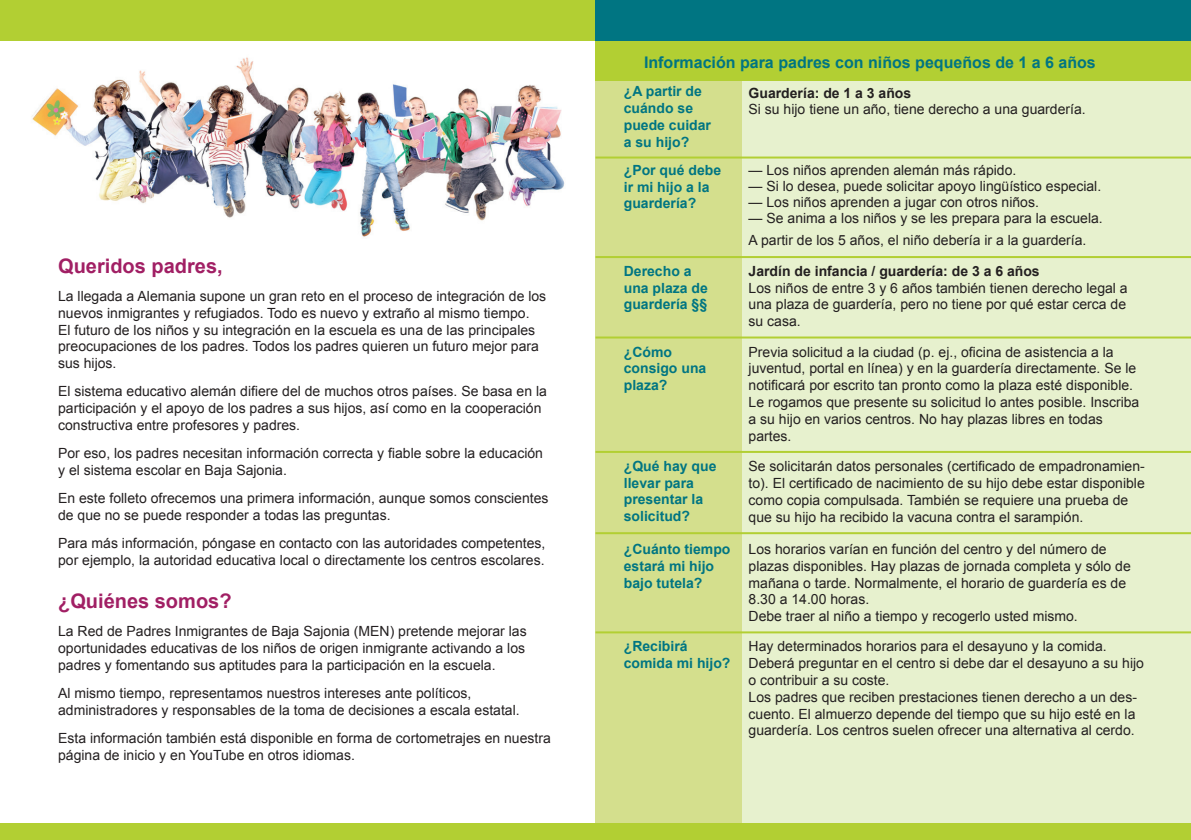
<style>
.page{position:relative;width:1191px;height:840px;background:#fff}
.page>*{position:absolute;margin:0;border:0;box-sizing:border-box;transform-origin:0 0}
.t1{font:700 20px "Arial";color:#a11f64}
.t2{font:700 16px "Arial";color:#007582}
.t3{font:14px/16.8px "Arial";color:#231f20}
.t4{font:700 14px/16.8px "Arial";color:#007582}
.t5{font:700 14px "Arial";color:#231f20}
</style>
<div class="page">
<div style="left:0;top:0;width:1191px;height:839px;background:#b2cf33"></div>
<div style="left:595px;top:0;width:596px;height:41px;background:#007582"></div>
<div style="left:0;top:41px;width:595px;height:781px;background:#fff"></div>
<div style="left:595px;top:41px;width:596px;height:781px;background:#e7f1ce"></div>
<div style="left:595px;top:65px;width:147px;height:757px;background:#d4df8d"></div>
<hr style="left:595px;top:156px;width:596px;height:2px;background:#b2cf33">
<hr style="left:595px;top:256px;width:596px;height:2px;background:#b2cf33">
<hr style="left:595px;top:336px;width:596px;height:2px;background:#b2cf33">
<div style="left:595px;top:41px;width:596px;height:39px;background:#b2cf33"></div>
<hr style="left:595px;top:450px;width:596px;height:2px;background:#b2cf33">
<hr style="left:595px;top:532px;width:596px;height:2px;background:#b2cf33">
<hr style="left:595px;top:631px;width:596px;height:2px;background:#b2cf33">
<img style="left:32px;top:57px;width:533px;height:180px">
<h1 class="t1" style="left:58px;top:252px;width:166px">Queridos padres,</h1>
<p class="t3" style="left:58px;top:287px;width:489px">La llegada a Alemania supone un gran reto en el proceso de integración de los nuevos inmigrantes y refugiados. Todo es nuevo y extraño al mismo tiempo.<br>El futuro de los niños y su integración en la escuela es una de las principales preocupaciones de los padres. Todos los padres quieren un futuro mejor para sus hijos.</p>
<p class="t3" style="left:58px;top:383px;width:490px">El sistema educativo alemán difiere del de muchos otros países. Se basa en la participación y el apoyo de los padres a sus hijos, así como en la cooperación constructiva entre profesores y padres.</p>
<p class="t3" style="left:58px;top:445px;width:486px">Por eso, los padres necesitan información correcta y fiable sobre la educación y el sistema escolar en Baja Sajonia.</p>
<p class="t3" style="left:58px;top:490px;width:492px">En este folleto ofrecemos una primera información, aunque somos conscientes de que no se puede responder a todas las preguntas.</p>
<p class="t3" style="left:58px;top:534px;width:489px">Para más información, póngase en contacto con las autoridades competentes, por ejemplo, la autoridad educativa local o directamente los centros escolares.</p>
<h1 class="t1" style="left:58px;top:587px;width:175px">¿Quiénes somos?</h1>
<p class="t3" style="left:58px;top:623px;width:470px;text-align:justify">La Red de Padres Inmigrantes de Baja Sajonia (MEN) pretende mejorar las oportunidades educativas de los niños de origen inmigrante activando a los padres y fomentando sus aptitudes para la participación en la escuela.</p>
<p class="t3" style="left:58px;top:684px;width:463px">Al mismo tiempo, representamos nuestros intereses ante políticos, administradores y responsables de la toma de decisiones a escala estatal.</p>
<p class="t3" style="left:58px;top:729px;width:494px">Esta información también está disponible en forma de cortometrajes en nuestra página de inicio y en YouTube en otros idiomas.</p>
<p class="t2" style="left:644px;top:51px;width:453px">Información para padres con niños pequeños de 1 a 6 años</p>
<p class="t5" style="left:748px;top:83px;width:164px">Guardería: de 1 a 3 años</p>
<p class="t3" style="left:748px;top:100px;width:338px">Si su hijo tiene un año, tiene derecho a una guardería.</p>
<p class="t4" style="left:624px;top:83px;width:89px">¿A partir de cuándo se puede cuidar a su hijo?</p>
<p class="t4" style="left:624px;top:162px;width:99px">¿Por qué debe ir mi hijo a la guardería?</p>
<p class="t3" style="left:748px;top:162px;width:269px">— Los niños aprenden alemán más rápido.</p>
<p class="t3" style="left:748px;top:178px;width:354px">— Si lo desea, puede solicitar apoyo lingüístico especial.</p>
<p class="t3" style="left:748px;top:194px;width:292px">— Los niños aprenden a jugar con otros niños.</p>
<p class="t3" style="left:748px;top:207px;width:356px;line-height:21.6px">— Se anima a los niños y se les prepara para la escuela.<br>A partir de los 5 años, el niño debería ir a la guardería.</p>
<p class="t4" style="left:624px;top:263px;width:86px">Derecho a una plaza de guardería §§</p>
<p class="t4" style="left:624px;top:343px;width:84px">¿Cómo consigo una plaza?</p>
<p class="t4" style="left:624px;top:457px;width:94px">¿Qué hay que llevar para presentar la solicitud?</p>
<p class="t4" style="left:624px;top:541px;width:108px">¿Cuánto tiempo estará mi hijo bajo tutela?</p>
<p class="t4" style="left:624px;top:638px;width:108px">¿Recibirá comida mi hijo?</p>
<p class="t5" style="left:748px;top:261px;width:293px">Jardín de infancia / guardería: de 3 a 6 años</p>
<p class="t3" style="left:748px;top:279px;width:380px;text-align:justify">Los niños de entre 3 y 6 años también tienen derecho legal a una plaza de guardería, pero no tiene por qué estar cerca de su casa.</p>
<p class="t3" style="left:748px;top:343px;width:392px">Previa solicitud a la ciudad (p. ej., oficina de asistencia a la juventud, portal en línea) y en la guardería directamente. Se le notificará por escrito tan pronto como la plaza esté disponible.<br>Le rogamos que presente su solicitud lo antes posible. Inscriba a su hijo en varios centros. No hay plazas libres en todas partes.</p>
<p class="t3" style="left:748px;top:458px;width:398px">Se solicitarán datos personales (certificado de empadronamien&shy;to). El certificado de nacimiento de su hijo debe estar disponible como copia compulsada. También se requiere una prueba de que su hijo ha recibido la vacuna contra el sarampión.</p>
<p class="t3" style="left:748px;top:540px;width:384px">Los horarios varían en función del centro y del número de plazas disponibles. Hay plazas de jornada completa y sólo de mañana o tarde. Normalmente, el horario de guardería es de 8.30 a 14.00 horas.<br>Debe traer al niño a tiempo y recogerlo usted mismo.</p>
<p class="t3" style="left:748px;top:637px;width:397px">Hay determinados horarios para el desayuno y la comida.<br>Deberá preguntar en el centro si debe dar el desayuno a su hijo o contribuir a su coste.<br>Los padres que reciben prestaciones tienen derecho a un des&shy;cuento. El almuerzo depende del tiempo que su hijo esté en la guardería. Los centros suelen ofrecer una alternativa al cerdo.</p>
</div>
